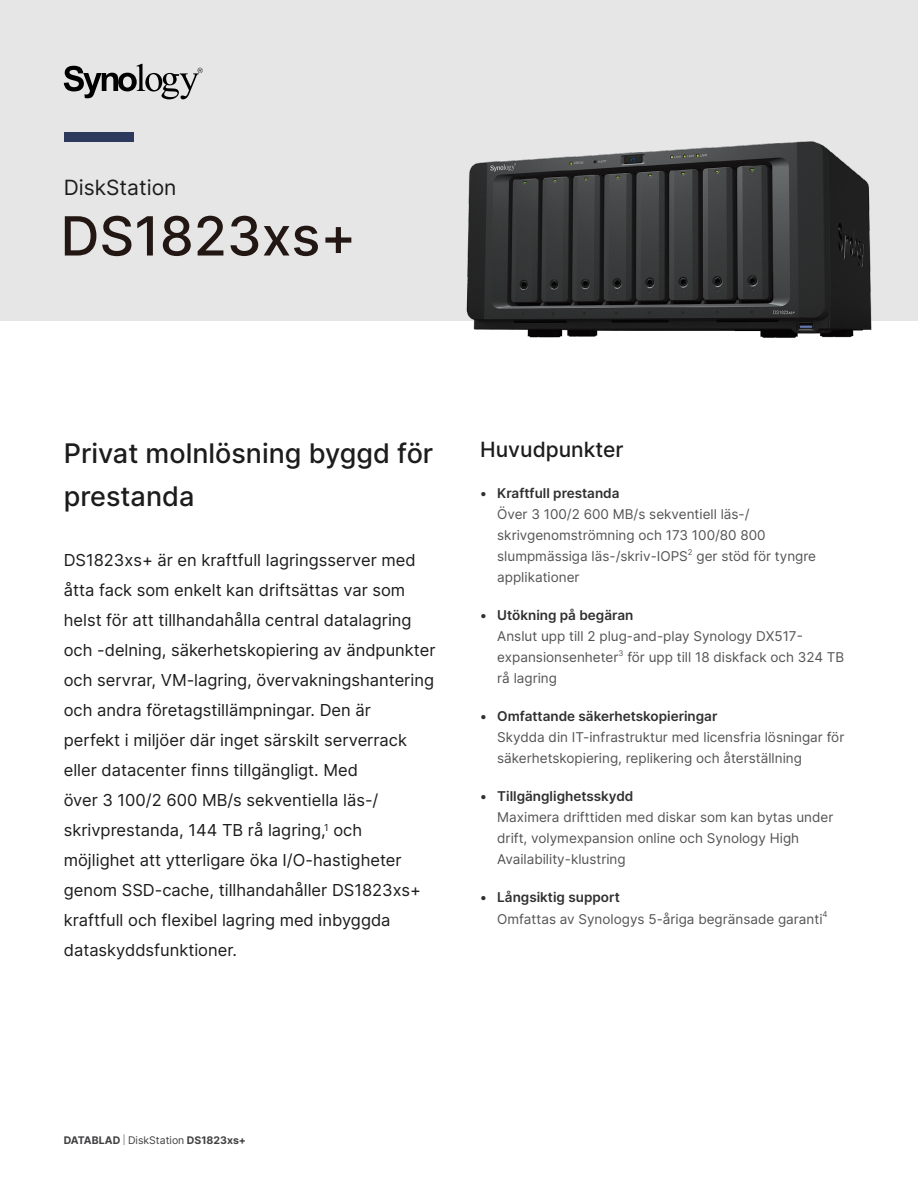
<style>
.page{position:relative;width:918px;height:1188px;background:#fff}
.page>*{position:absolute;margin:0;border:0;box-sizing:border-box;transform-origin:0 0}
.t1{font:500 54px "Inter";color:#231714}
.t2{font:500 27px/43.5px "Inter";color:#1c1c1c}
.t3{font:500 21px "Inter";color:#1c1c1c}
.t4{font:21px "Inter";color:#1c1c1c}
.t5{font:16.5px/30px "Inter";color:#1c1c1c}
.t6{font:13.5px/21px "Inter";color:#545454}
.t7{font:600 13.5px "Inter";color:#303030}
.t8{font:700 10.5px "Inter";color:#414042}
.t9{font:7.8px "Inter";color:#545454}
.s1{font-weight:300;font-size:9px}
.s2{font-weight:400}
</style>
<div class="page">
<div style="left:0;top:0;width:918px;height:320px;background:#e6e6e6"></div>
<div style="left:64px;top:132px;width:70px;height:9px;background:#2e395e"></div>
<svg style="left:64px;top:64px;width:139px;height:35px"></svg>
<img style="left:455px;top:141px;width:426px;height:197px">
<p class="t4" style="left:64px;top:172px;width:114px">DiskStation</p>
<h1 class="t1" style="left:61px;top:197px;width:297px">DS1823xs+</h1>
<h2 class="t2" style="left:64px;top:431px;width:371px">Privat molnlösning byggd för prestanda</h2>
<p class="t5" style="left:64px;top:545px;width:373px">DS1823xs+ är en kraftfull lagringsserver med åtta fack som enkelt kan driftsättas var som helst för att tillhandahålla central datalagring och -delning, säkerhetskopiering av ändpunkter och servrar, VM-lagring, övervakningshantering och andra företagstillämpningar. Den är<br>perfekt i miljöer där inget särskilt serverrack eller datacenter finns tillgängligt. Med<br>över 3 100/2 600 MB/s sekventiella läs-/ skrivprestanda, 144 TB rå lagring,<sup>1</sup> och möjlighet att ytterligare öka I/O-hastigheter genom SSD-cache, tillhandahåller DS1823xs+ kraftfull och flexibel lagring med inbyggda dataskyddsfunktioner.</p>
<p class="t3" style="left:480px;top:434px;width:145px">Huvudpunkter</p>
<p class="t7" style="left:480px;top:484px;width:141px">• Kraftfull prestanda</p>
<p class="t6" style="left:497px;top:504px;width:270px">Över 3 100/2 600 MB/s sekventiell läs-/ skrivgenomströmning och 173 100/80 800 slumpmässiga läs-/skriv-IOPS</p>
<p class="t9" style="left:688px;top:546px;width:6px">2</p>
<p class="t6" style="left:696px;top:546px;width:121px">ger stöd för tyngre</p>
<p class="t6" style="left:497px;top:567px;width:84px">applikationer</p>
<p class="t7" style="left:480px;top:606px;width:155px">• Utökning på begäran</p>
<p class="t6" style="left:497px;top:626px;width:307px">Anslut upp till 2 plug-and-play Synology DX517- expansionsenheter</p>
<p class="t9" style="left:619px;top:647px;width:7px">3</p>
<p class="t6" style="left:627px;top:647px;width:218px">för upp till 18 diskfack och 324 TB</p>
<p class="t6" style="left:497px;top:668px;width:61px">rå lagring</p>
<p class="t7" style="left:480px;top:707px;width:239px">• Omfattande säkerhetskopieringar</p>
<p class="t6" style="left:497px;top:727px;width:349px">Skydda din IT-infrastruktur med licensfria lösningar för säkerhetskopiering, replikering och återställning</p>
<p class="t7" style="left:480px;top:787px;width:155px">• Tillgänglighetsskydd</p>
<p class="t6" style="left:497px;top:807px;width:338px">Maximera drifttiden med diskar som kan bytas under drift, volymexpansion online och Synology High<br>Availability-klustring</p>
<p class="t7" style="left:480px;top:888px;width:141px">• Långsiktig support</p>
<p class="t6" style="left:497px;top:908px;width:327px">Omfattas av Synologys 5-åriga begränsade garanti</p>
<p class="t9" style="left:823px;top:908px;width:7px">4</p>
<p class="t8" style="left:64px;top:1133px;width:184px">DATABLAD <span class="s1">|</span> <span class="s2">DiskStation</span> DS1823xs+</p>
</div>
